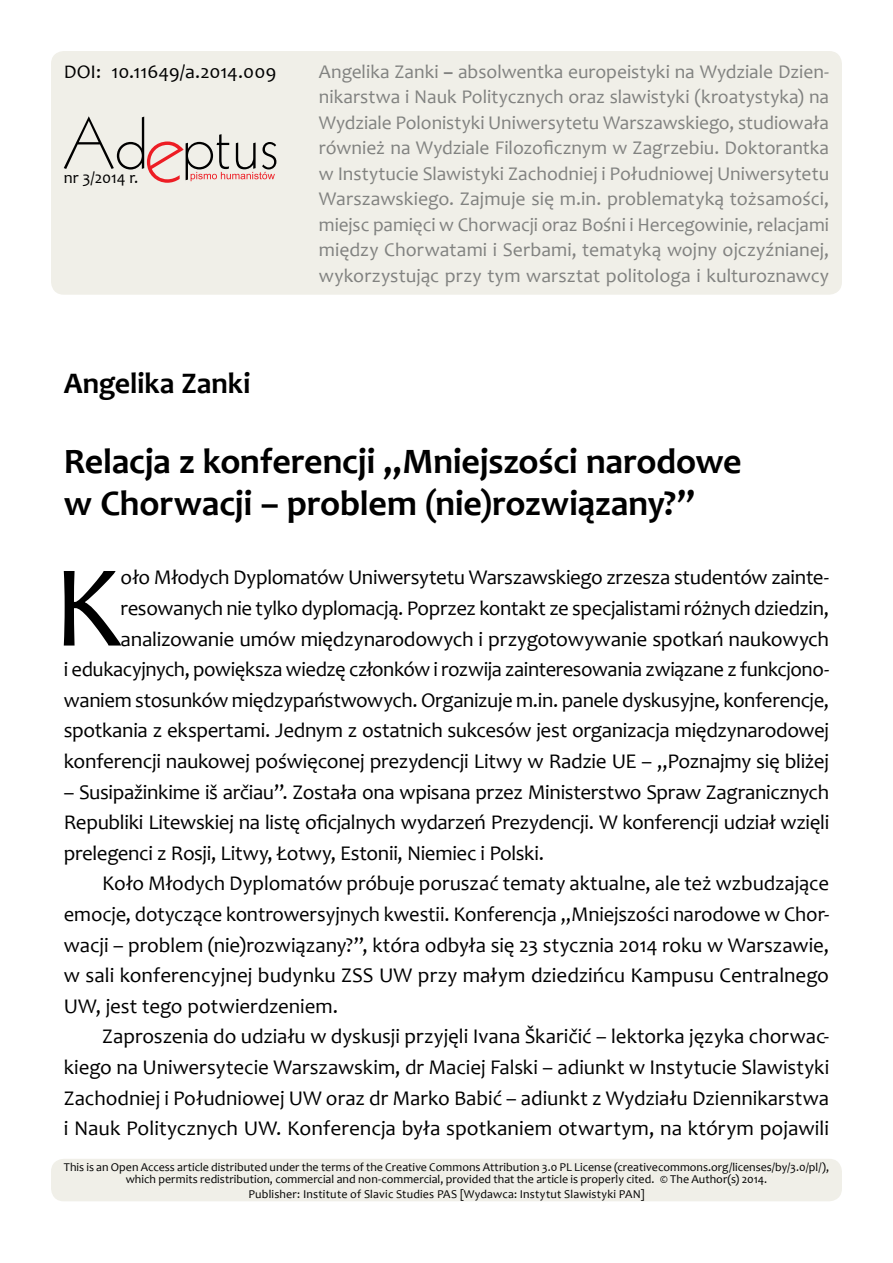
<style>
.page{position:relative;width:893px;height:1263px;background:#fff}
.page>*{position:absolute;margin:0;border:0;box-sizing:border-box;transform-origin:0 0}
.N_ormal_inicjał{font:117.3px "Candara";color:#000}
.Tytuł_artykułu{font:700 36px/42px "Candara";letter-spacing:-.01em;color:#000}
.Nazwisko{font:700 30px "Candara";letter-spacing:-.005em;color:#000}
.N_ormal_inicjał-2{font:21px/30.6px "Candara";letter-spacing:-.015em;color:#000;text-align:right}
.norm{font:21px/30.6px "Candara";color:#000;text-align:justify}
.informacje_o_autorze{font:19.5px/25.5px "Candara";color:#818280;text-align:justify}
.indeks_DOI{font:19.35px "Candara";letter-spacing:-.005em;color:#000;scale:1.04 1}
.numer_wydania{font:16.5px "Candara";letter-spacing:-.01em;color:#000}
.notka_lioencyjna{font:12px/12.8px "Candara";color:#000;text-align:center}
.s1{font-weight:700}
</style>
<div class="page">
<div style="left:51px;top:1159px;width:791px;height:42px;background:#f0efe8;border-radius:13px"></div>
<div style="left:51px;top:51px;width:791px;height:244px;background:#f0efe8;border-radius:13px"></div>
<svg style="left:64px;top:116px;width:212px;height:67px"></svg>
<p class="indeks_DOI" style="left:64px;top:59px;width:206px">DOI: 10.11649/a.2014.009</p>
<p class="indeks_DOI" style="left:265px;top:59px;width:12px">8</p>
<p class="numer_wydania" style="left:64px;top:167px;width:76px">nr 3/2014 r.</p>
<p class="numer_wydania" style="left:64px;top:170px;width:76px">nr 3/2014 r.</p>
<p class="Nazwisko" style="left:64px;top:364px;width:188px">Angelika Zanki</p>
<p class="informacje_o_autorze" style="left:319px;top:59px;width:512px">Angelika Zanki <span class="s1">–</span> absolwentka europeistyki na Wydziale Dzien&shy;nikarstwa i Nauk Politycznych oraz slawistyki (kroatystyka) na Wydziale Polonistyki Uniwersytetu Warszawskiego, studiowała również na Wydziale Filozoficznym w Zagrzebiu. Doktorantka w Instytucie Slawistyki Zachodniej i Południowej Uniwersytetu Warszawskiego. Zajmuje się m.in. problematyką tożsamości, miejsc pamięci w Chorwacji oraz Bośni i Hercegowinie, relacjami między Chorwatami i Serbami, tematyką wojny ojczyźnianej, wykorzystując przy tym warsztat politologa i kulturoznawcy</p>
<p class="Tytuł_artykułu" style="left:64px;top:440px;width:679px">Relacja z konferencji „Mniejszości narodowe w Chorwacji – problem (nie)rozwiązany?”</p>
<p class="N_ormal_inicjał-2" style="left:64px;top:562px;width:767px">oło Młodych Dyplomatów Uniwersytetu Warszawskiego zrzesza studentów zainte&shy;resowanych nie tylko dyplomacją. Poprzez kontakt ze specjalistami różnych dziedzin, analizowanie umów międzynarodowych i przygotowywanie spotkań naukowych<br>i edukacyjnych, powiększa wiedzę członków i rozwija zainteresowania związane z funkcjono&shy;waniem stosunków międzypaństwowych. Organizuje m.in. panele dyskusyjne, konferencje, spotkania z ekspertami. Jednym z ostatnich sukcesów jest organizacja międzynarodowej konferencji naukowej poświęconej prezydencji Litwy w Radzie UE – „Poznajmy się bliżej</p>
<p class="N_ormal_inicjał-2" style="left:64px;top:776px;width:767px;text-align:justify">– Susipažinkime iš arčiau”. Została ona wpisana przez Ministerstwo Spraw Zagranicznych Republiki Litewskiej na listę oficjalnych wydarzeń Prezydencji. W konferencji udział wzięli prelegenci z Rosji, Litwy, Łotwy, Estonii, Niemiec i Polski.</p>
<p class="norm" style="left:64px;top:868px;width:767px;text-indent:38px">Koło Młodych Dyplomatów próbuje poruszać tematy aktualne, ale też wzbudzające emocje, dotyczące kontrowersyjnych kwestii. Konferencja „Mniejszości narodowe w Chor&shy;wacji – problem (nie)rozwiązany?”, która odbyła się 23 stycznia 2014 roku w Warszawie, w sali konferencyjnej budynku ZSS UW przy małym dziedzińcu Kampusu Centralnego UW, jest tego potwierdzeniem.</p>
<p class="norm" style="left:64px;top:1021px;width:767px;text-indent:38px">Zaproszenia do udziału w dyskusji przyjęli Ivana Škaričić – lektorka języka chorwac&shy;kiego na Uniwersytecie Warszawskim, dr Maciej Falski – adiunkt w Instytucie Slawistyki Zachodniej i Południowej UW oraz dr Marko Babić – adiunkt z Wydziału Dziennikarstwa i Nauk Politycznych UW. Konferencja była spotkaniem otwartym, na którym pojawili</p>
<p class="N_ormal_inicjał" style="left:53px;top:534px;width:71px">K</p>
<p class="notka_lioencyjna" style="left:64px;top:1160px;width:767px">This is an Open Access article distributed under the terms of the Creative Commons Attribution 3.0 PL License (creativecommons.org/licenses/by/3.0/pl/), which permits redistribution, commercial and non-commercial, provided that the article is properly cited. © The Author(s) 2014.</p>
<p class="notka_lioencyjna" style="left:248px;top:1188px;width:398px">Publisher: Institute of Slavic Studies PAS [Wydawca: Instytut Slawistyki PAN]</p>
</div>
